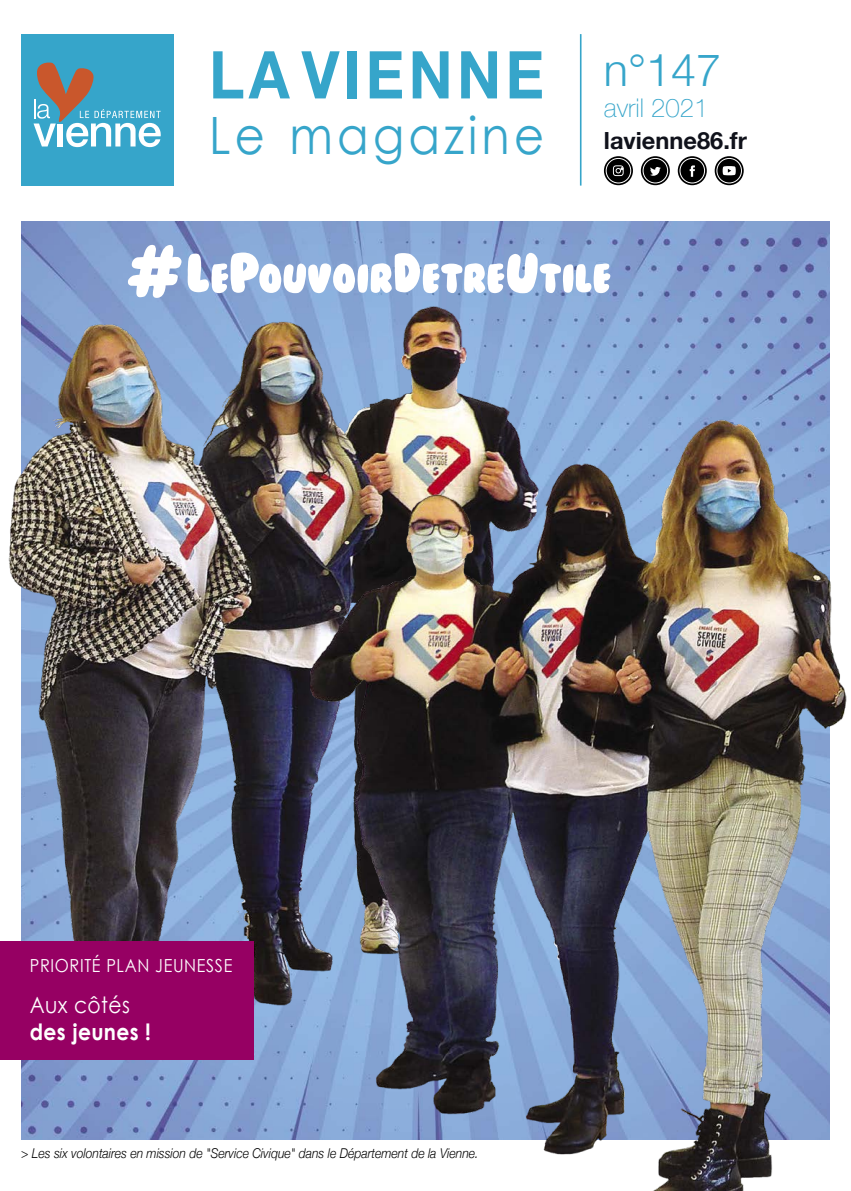
<style>
.page{position:relative;width:851px;height:1191px;background:#fff}
.page>*{position:absolute;margin:0;border:0;box-sizing:border-box;transform-origin:0 0}
.t1{font:700 66px "Helvetica Neue";letter-spacing:.075em;color:#36a5ca;scale:.9 1}
.t2{font:51.45px "Century Gothic";letter-spacing:.09em;color:#36a5ca;scale:.9 1}
.t3{font:300 45px "Helvetica Neue";color:#36a5ca}
.t4{font:100 25.8px "Helvetica Neue";color:#36a5ca}
.t5{font:700 23.55px "Helvetica Neue";color:#10121b}
.t6{font:700 22.5px "Century Gothic";letter-spacing:.02em;color:#fff;scale:.9 1}
.t7{font:22.5px "Century Gothic";letter-spacing:.02em;color:#fff;scale:.9 1}
.t8{font:18px "Century Gothic";letter-spacing:.04em;color:#fff;scale:.9 1}
.t9{font:italic 300 13.5px "Helvetica Neue";color:#000;scale:.9 1}
</style>
<div class="page">
<img style="left:21px;top:222px;width:808px;height:918px">
<img style="left:8px;top:222px;width:698px;height:719px">
<img style="left:144px;top:362px;width:703px;height:829px">
<svg style="left:127px;top:245px;width:483px;height:53px"></svg>
<hr style="left:580px;top:34px;width:1px;height:152px;background:#36a5ca">
<div style="left:21px;top:34px;width:152px;height:152px;background:#36a5ca"></div>
<svg style="left:34px;top:62px;width:127px;height:85px"></svg>
<svg style="left:604px;top:156px;width:29px;height:29px"></svg>
<svg style="left:606px;top:158px;width:24px;height:25px"></svg>
<div style="left:605px;top:158px;width:26px;height:25px;border:1px solid #fff;border-radius:50%"></div>
<svg style="left:613px;top:165px;width:10px;height:11px"></svg>
<svg style="left:640px;top:156px;width:29px;height:29px"></svg>
<div style="left:643px;top:158px;width:24px;height:25px;background:#000;border-radius:50%"></div>
<div style="left:642px;top:158px;width:26px;height:25px;border:1px solid #fff;border-radius:50%"></div>
<svg style="left:650px;top:167px;width:10px;height:9px"></svg>
<svg style="left:677px;top:156px;width:29px;height:29px"></svg>
<div style="left:680px;top:158px;width:24px;height:25px;background:#000;border-radius:50%"></div>
<div style="left:679px;top:158px;width:25px;height:25px;border:1px solid #fff;border-radius:50%"></div>
<svg style="left:689px;top:165px;width:5px;height:12px"></svg>
<svg style="left:714px;top:156px;width:29px;height:29px"></svg>
<svg style="left:716px;top:158px;width:25px;height:25px"></svg>
<div style="left:716px;top:158px;width:25px;height:25px;border:1px solid #fff;border-radius:50%"></div>
<svg style="left:722px;top:166px;width:13px;height:9px"></svg>
<div style="left:0;top:941px;width:254px;height:118px;background:#960063"></div>
<h1 class="t1" style="left:209px;top:23px;width:373px">LA VIENNE</h1>
<h2 class="t2" style="left:209px;top:104px;width:373px">Le magazine</h2>
<h3 class="t3" style="left:604px;top:33px;width:119px">n°147</h3>
<h3 class="t4" style="left:604px;top:88px;width:106px">avril 2021</h3>
<h3 class="t5" style="left:604px;top:122px;width:144px">lavienne86.fr</h3>
<h3 class="t8" style="left:30px;top:954px;width:226px">PRIORITÉ PLAN JEUNESSE</h3>
<h3 class="t7" style="left:30px;top:991px;width:113px">Aux côtés</h3>
<h3 class="t6" style="left:30px;top:1017px;width:136px">des jeunes !</h3>
<p class="t9" style="left:21px;top:1142px;width:509px">&gt; Les six volontaires en mission de "Service Civique" dans le Département de la Vienne.</p>
</div>
